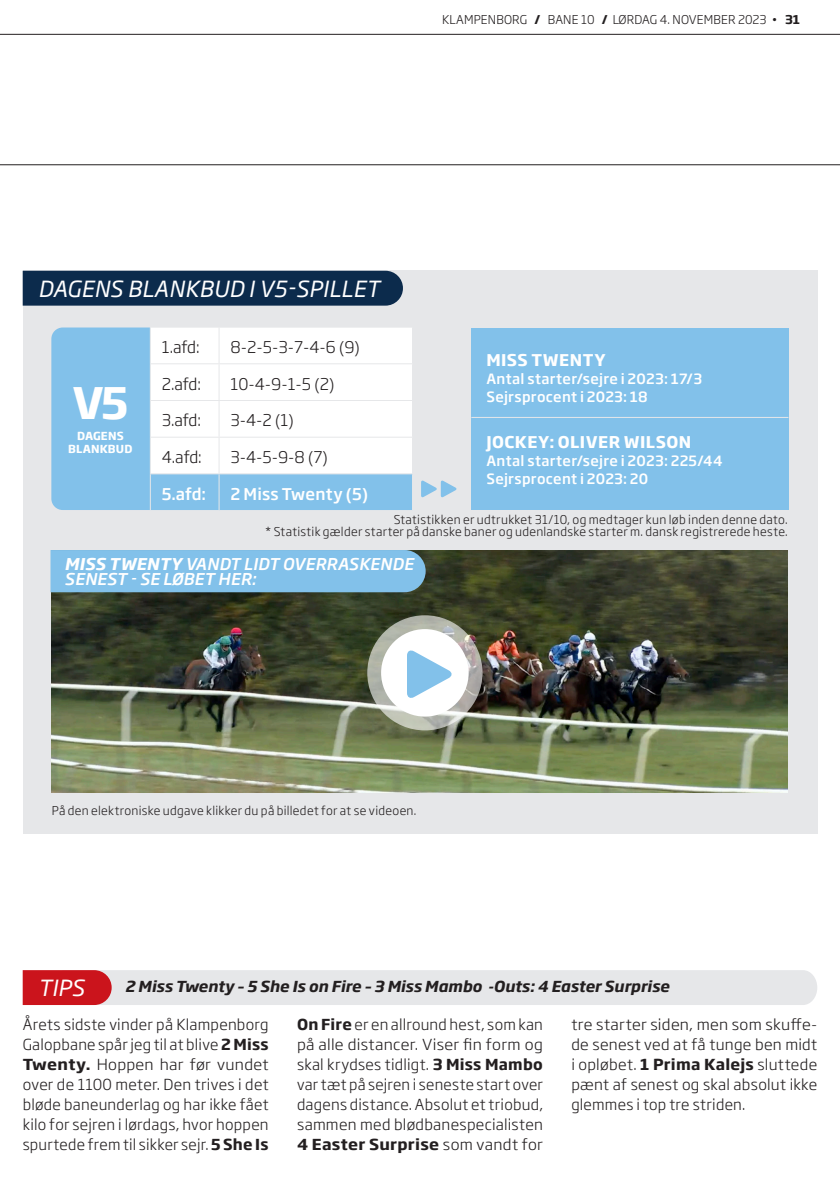
<style>
.page{position:relative;width:840px;height:1191px;background:#fff}
.page>*{position:absolute;margin:0;border:0;box-sizing:border-box;transform-origin:0 0}
.t1{font:700 43px "Soho Gothic Pro";color:#fff}
.t2{font:italic 22px "Soho Gothic Pro";letter-spacing:.015em;color:#fff}
.Brød{font:300 16px "Soho Gothic Pro";color:#231f20}
.t3{font:italic 500 16px/15.4px "Soho Gothic Pro";letter-spacing:.015em;color:#fff}
.Brød-2{font:700 16px "Soho Gothic Pro";letter-spacing:.03em;color:#fff}
.Brød-3{font:500 16px "Soho Gothic Pro";letter-spacing:.01em;color:#fff}
.Tips_brødtekst{font:300 15px/20px "Soho Gothic Pro";letter-spacing:.015em;color:#231f20;text-align:justify}
.Tips_brødtekst-2{font:300 15px/20px "Soho Gothic Pro";letter-spacing:.015em;color:#231f20;text-align:justify;scale:1.05 1}
.Tips_overskrift{font:italic 700 15px "Soho Gothic Pro";color:#231f20}
.Brød-4{font:500 14px "Soho Gothic Pro";letter-spacing:.02em;color:#fff}
.Brød-5{font:300 12px "Soho Gothic Pro";letter-spacing:.025em;color:#231f20}
.t4{font:700 11px "Soho Gothic Pro";letter-spacing:.015em;color:#fff}
.s1{font-weight:700}
</style>
<div class="page">
<hr style="left:0;top:34px;width:839px;height:1px;background:#231f20">
<hr style="left:0;top:164px;width:839px;height:1px;background:#231f20">
<svg style="left:23px;top:970px;width:793px;height:35px;background:#e3d0d3"></svg>
<div style="left:23px;top:271px;width:793px;height:562px;background:#e6e7e9"></div>
<div style="left:471px;top:328px;width:317px;height:181px;background:#82c1ea"></div>
<svg style="left:421px;top:480px;width:35px;height:18px"></svg>
<svg style="left:51px;top:327px;width:361px;height:183px;background:#cae4f5"></svg>
<hr style="left:150px;top:473px;width:69px;height:1px;background:#e6e7e9">
<hr style="left:219px;top:473px;width:194px;height:1px;background:#e6e7e9">
<hr style="left:150px;top:363px;width:69px;height:1px;background:#e6e7e9">
<hr style="left:219px;top:363px;width:194px;height:1px;background:#e6e7e9">
<hr style="left:150px;top:400px;width:69px;height:1px;background:#e6e7e9">
<hr style="left:219px;top:400px;width:194px;height:1px;background:#e6e7e9">
<hr style="left:150px;top:437px;width:69px;height:1px;background:#e6e7e9">
<hr style="left:219px;top:437px;width:194px;height:1px;background:#e6e7e9">
<hr style="left:218px;top:327px;width:1px;height:36px;background:#e6e7e9">
<hr style="left:218px;top:364px;width:1px;height:36px;background:#e6e7e9">
<hr style="left:218px;top:401px;width:1px;height:36px;background:#e6e7e9">
<hr style="left:218px;top:438px;width:1px;height:35px;background:#e6e7e9">
<hr style="left:218px;top:474px;width:1px;height:36px;background:#e6e7e9">
<hr style="left:150px;top:327px;width:1px;height:36px;background:#e6e7e9">
<hr style="left:150px;top:364px;width:1px;height:36px;background:#e6e7e9">
<hr style="left:150px;top:401px;width:1px;height:36px;background:#e6e7e9">
<hr style="left:150px;top:438px;width:1px;height:35px;background:#e6e7e9">
<hr style="left:150px;top:474px;width:1px;height:36px;background:#e6e7e9">
<hr style="left:471px;top:417px;width:317px;height:1px;background:#e6e7e9">
<img style="left:51px;top:550px;width:736px;height:242px">
<svg style="left:367px;top:615px;width:115px;height:115px;background:#b7b8af"></svg>
<div style="left:381px;top:629px;width:87px;height:87px;background:#fff;border-radius:50%"></div>
<svg style="left:407px;top:650px;width:45px;height:48px"></svg>
<div style="left:23px;top:271px;width:380px;height:35px;background:#0c2b4c"></div>
<div style="left:50px;top:550px;width:375px;height:42px;background:#82c1ea"></div>
<p class="Brød-5" style="left:442px;top:10px;width:359px">KLAMPENBORG <span class="s1">/</span> BANE 10 <span class="s1">/</span> LØRDAG 4. NOVEMBER 2023 • <span class="s1">31</span></p>
<p class="t2" style="left:38px;top:272px;width:343px">DAGENS BLANKBUD I V5-SPILLET</p>
<p class="t1" style="left:72px;top:368px;width:58px">V5</p>
<p class="t4" style="left:77px;top:427px;width:48px">DAGENS</p>
<p class="t4" style="left:68px;top:440px;width:66px">BLANKBUD</p>
<p class="Brød" style="left:162px;top:334px;width:39px">1.afd:</p>
<p class="Brød" style="left:230px;top:334px;width:131px">8-2-5-3-7-4-6 (9)</p>
<p class="Brød" style="left:162px;top:371px;width:41px">2.afd:</p>
<p class="Brød" style="left:230px;top:371px;width:105px">10-4-9-1-5 (2)</p>
<p class="Brød" style="left:162px;top:408px;width:41px">3.afd:</p>
<p class="Brød" style="left:230px;top:408px;width:65px">3-4-2 (1)</p>
<p class="Brød" style="left:162px;top:444px;width:42px">4.afd:</p>
<p class="Brød" style="left:230px;top:444px;width:99px">3-4-5-9-8 (7)</p>
<p class="Brød-3" style="left:162px;top:481px;width:46px">5.afd:</p>
<p class="Brød-3" style="left:230px;top:481px;width:139px">2 Miss Twenty (5)</p>
<p class="Brød-2" style="left:486px;top:347px;width:121px">MISS TWENTY</p>
<p class="Brød-4" style="left:486px;top:368px;width:217px">Antal starter/sejre i 2023: 17/3</p>
<p class="Brød-4" style="left:486px;top:386px;width:163px">Sejrsprocent i 2023: 18</p>
<p class="Brød-2" style="left:486px;top:429px;width:206px">JOCKEY: OLIVER WILSON</p>
<p class="Brød-4" style="left:486px;top:450px;width:238px">Antal starter/sejre i 2023: 225/44</p>
<p class="Brød-4" style="left:486px;top:468px;width:163px">Sejrsprocent i 2023: 20</p>
<p class="Brød-5" style="left:393px;top:510px;width:395px">Statistikken er udtrukket 31/10, og medtager kun løb inden denne dato.</p>
<p class="Brød-5" style="left:265px;top:522px;width:523px">* Statistik gælder starter på danske baner og udenlandske starter m. dansk registrerede heste.</p>
<p class="t3" style="left:65px;top:555px;width:350px"><span class="s1">MISS TWENTY</span> VANDT LIDT OVERRASKENDE<br>SENEST - SE LØBET HER:</p>
<p class="Brød-5" style="left:52px;top:801px;width:366px">På den elektroniske udgave klikker du på billedet for at se videoen.</p>
<p class="t2" style="left:38px;top:971px;width:48px">TIPS</p>
<p class="Tips_overskrift" style="left:125px;top:975px;width:545px">2 Miss Twenty – 5 She Is on Fire – 3 Miss Mambo -Outs: 4 Easter Surprise</p>
<p class="Tips_brødtekst" style="left:23px;top:1013px;width:247px">Årets sidste vinder på Klampenborg Galopbane spår jeg til at blive <span class="s1">2 Miss Twenty.</span> Hoppen har før vundet over de 1100 meter. Den trives i det bløde baneunderlag og har ikke fået kilo for sejren i lørdags, hvor hoppen spurtede frem til sikker sejr. <span class="s1">5 She Is</span></p>
<p class="Tips_brødtekst" style="left:297px;top:1013px;width:247px"><span class="s1">On Fire</span> er en allround hest, som kan på alle distancer. Viser fin form og skal krydses tidligt. <span class="s1">3 Miss Mambo </span>var tæt på sejren i seneste start over dagens distance. Absolut et triobud, sammen med blødbanespecialisten <span class="s1">4 Easter Surprise</span> som vandt for</p>
<p class="Tips_brødtekst-2" style="left:571px;top:1013px;width:235px">tre starter siden, men som skuffe&shy;de senest ved at få tunge ben midt i opløbet. <span class="s1">1 Prima Kalejs</span> sluttede pænt af senest og skal absolut ikke glemmes i top tre striden.</p>
</div>
